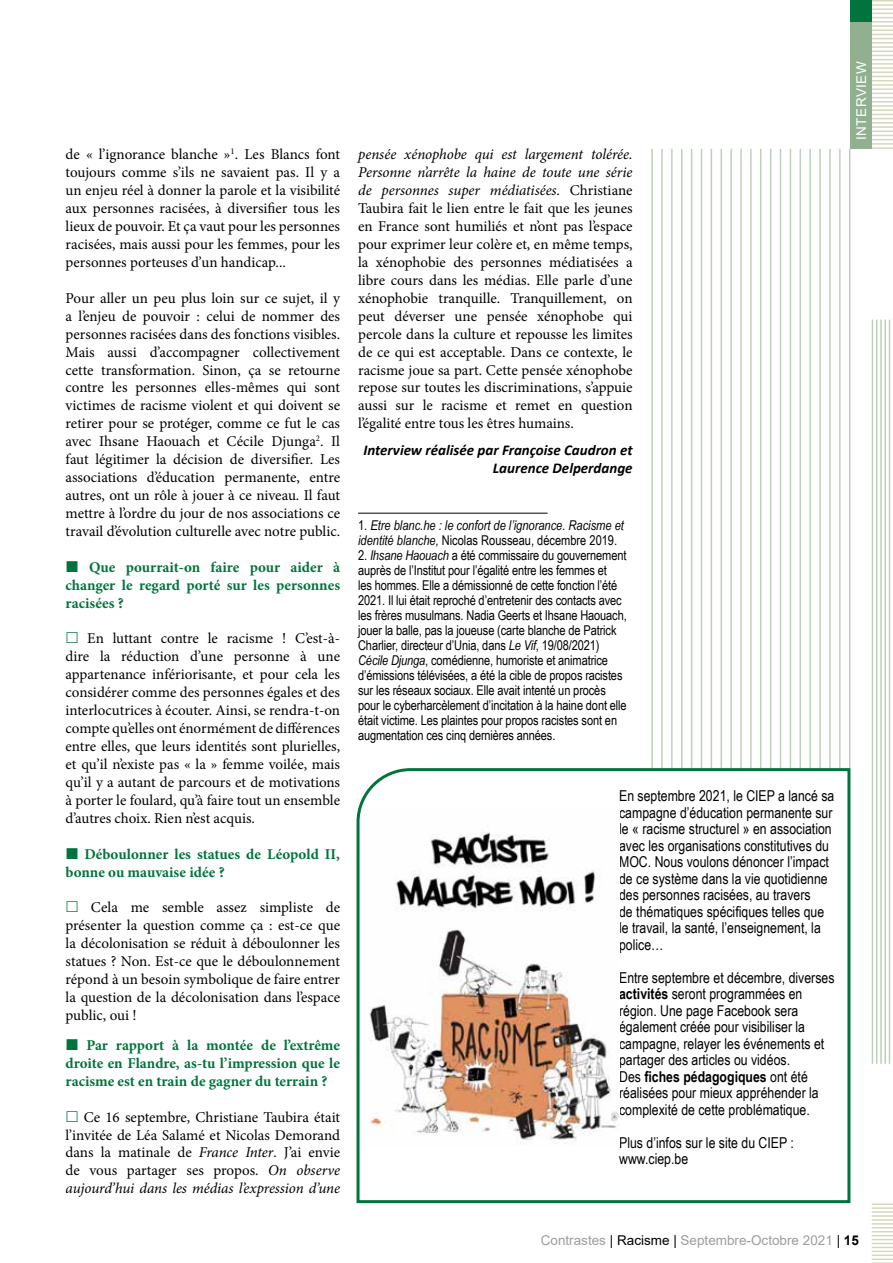
<style>
.page{position:relative;width:893px;height:1263px;background:#fff}
.page>*{position:absolute;margin:0;border:0;box-sizing:border-box;transform-origin:0 0}
.t1{font:15px/17.9px "Minion Pro";color:#000;text-align:justify}
.t2{font:15px/16.5px "Arial Narrow";color:#000}
.t3{font:700 15px/17.9px "Minion Pro";color:#00743c;text-align:justify}
.t4{font:italic 700 15px/18px "Calibri";color:#000;text-align:right}
.t5{font:13.5px/15px "Arial Narrow";letter-spacing:-.01em;color:#000}
.t6{font:italic 13.5px/15px "Arial Narrow";color:#000}
.t7{font:13.5px "Arial";color:#9d9d9c}
.t8{font:13.5px "Arial";letter-spacing:.035em;color:#fff}
.s1{font-style:italic}
.s2{font-style:normal}
.s3{font-weight:700}
.s4{color:#000}
.s5{font-weight:700;color:#000}
</style>
<div class="page">
<hr style="left:872px;top:1203px;width:21px;height:2px;background:#d6d7bd">
<hr style="left:872px;top:1207px;width:21px;height:2px;background:#d6d7bd">
<hr style="left:872px;top:1211px;width:21px;height:2px;background:#d6d7bd">
<hr style="left:872px;top:1215px;width:21px;height:2px;background:#d6d7bd">
<hr style="left:872px;top:1219px;width:21px;height:2px;background:#d6d7bd">
<svg style="left:872px;top:1223px;width:21px;height:25px"></svg>
<hr style="left:872px;top:1250px;width:21px;height:2px;background:#d6d7bd">
<hr style="left:872px;top:1254px;width:21px;height:2px;background:#d6d7bd">
<hr style="left:872px;top:1258px;width:21px;height:2px;background:#d6d7bd">
<svg style="left:872px;top:1262px;width:21px;height:1px"></svg>
<hr style="left:872px;top:320px;width:1px;height:744px;background:#c0cfbc">
<hr style="left:876px;top:320px;width:1px;height:744px;background:#c0cfbc">
<hr style="left:880px;top:320px;width:2px;height:744px;background:#c0cfbc">
<hr style="left:884px;top:320px;width:2px;height:744px;background:#c0cfbc">
<hr style="left:889px;top:320px;width:1px;height:744px;background:#c0cfbc">
<hr style="left:358px;top:513px;width:190px;height:1px;background:#000">
<hr style="left:849px;top:149px;width:1px;height:619px;background:#c0cfbc">
<hr style="left:839px;top:149px;width:2px;height:619px;background:#c0cfbc">
<hr style="left:829px;top:149px;width:2px;height:619px;background:#c0cfbc">
<hr style="left:819px;top:149px;width:2px;height:619px;background:#c0cfbc">
<hr style="left:809px;top:149px;width:2px;height:619px;background:#c0cfbc">
<hr style="left:799px;top:149px;width:2px;height:619px;background:#c0cfbc">
<hr style="left:790px;top:149px;width:1px;height:619px;background:#c0cfbc">
<hr style="left:780px;top:149px;width:1px;height:619px;background:#c0cfbc">
<hr style="left:770px;top:149px;width:1px;height:619px;background:#c0cfbc">
<hr style="left:760px;top:149px;width:1px;height:619px;background:#c0cfbc">
<hr style="left:750px;top:149px;width:2px;height:619px;background:#c0cfbc">
<hr style="left:740px;top:149px;width:2px;height:619px;background:#c0cfbc">
<hr style="left:730px;top:149px;width:2px;height:619px;background:#c0cfbc">
<hr style="left:720px;top:149px;width:2px;height:619px;background:#c0cfbc">
<hr style="left:711px;top:149px;width:1px;height:619px;background:#c0cfbc">
<hr style="left:701px;top:149px;width:1px;height:619px;background:#c0cfbc">
<hr style="left:691px;top:149px;width:1px;height:619px;background:#c0cfbc">
<hr style="left:681px;top:149px;width:1px;height:619px;background:#c0cfbc">
<hr style="left:671px;top:149px;width:2px;height:619px;background:#c0cfbc">
<hr style="left:661px;top:149px;width:2px;height:619px;background:#c0cfbc">
<hr style="left:651px;top:149px;width:2px;height:619px;background:#c0cfbc">
<hr style="left:872px;top:0;width:21px;height:2px;background:#d6d7bd">
<hr style="left:872px;top:4px;width:21px;height:2px;background:#d6d7bd">
<hr style="left:872px;top:8px;width:21px;height:2px;background:#d6d7bd">
<svg style="left:872px;top:13px;width:21px;height:5px"></svg>
<hr style="left:872px;top:21px;width:21px;height:2px;background:#d6d7bd">
<hr style="left:872px;top:25px;width:21px;height:2px;background:#d6d7bd">
<hr style="left:872px;top:29px;width:21px;height:2px;background:#d6d7bd">
<svg style="left:872px;top:34px;width:21px;height:5px"></svg>
<hr style="left:872px;top:42px;width:21px;height:2px;background:#d6d7bd">
<hr style="left:872px;top:46px;width:21px;height:2px;background:#d6d7bd">
<svg style="left:872px;top:51px;width:21px;height:9px"></svg>
<hr style="left:872px;top:63px;width:21px;height:2px;background:#d6d7bd">
<hr style="left:872px;top:67px;width:21px;height:2px;background:#d6d7bd">
<svg style="left:872px;top:72px;width:21px;height:9px"></svg>
<hr style="left:872px;top:84px;width:21px;height:2px;background:#d6d7bd">
<hr style="left:872px;top:88px;width:21px;height:2px;background:#d6d7bd">
<svg style="left:872px;top:93px;width:21px;height:5px"></svg>
<hr style="left:872px;top:101px;width:21px;height:2px;background:#d6d7bd">
<hr style="left:872px;top:105px;width:21px;height:2px;background:#d6d7bd">
<hr style="left:872px;top:109px;width:21px;height:2px;background:#d6d7bd">
<svg style="left:872px;top:114px;width:21px;height:5px"></svg>
<hr style="left:872px;top:122px;width:21px;height:2px;background:#d6d7bd">
<hr style="left:872px;top:126px;width:21px;height:2px;background:#d6d7bd">
<hr style="left:872px;top:130px;width:21px;height:2px;background:#d6d7bd">
<svg style="left:872px;top:135px;width:21px;height:5px"></svg>
<hr style="left:872px;top:143px;width:21px;height:2px;background:#d6d7bd">
<hr style="left:872px;top:147px;width:21px;height:2px;background:#d6d7bd">
<div style="left:850px;top:21px;width:22px;height:128px;background:#91b090"></div>
<div style="left:850px;top:0;width:22px;height:21px;background:#00743c"></div>
<svg style="left:356px;top:767px;width:495px;height:437px"></svg>
<img style="left:363px;top:808px;width:256px;height:338px">
<p class="t1" style="left:66px;top:146px;width:276px">de « l’ignorance blanche »<sup>1</sup>. Les Blancs font toujours comme s’ils ne savaient pas. Il y a un enjeu réel à donner la parole et la visibilité aux personnes racisées, à diversifier tous les lieux de pouvoir. Et ça vaut pour les personnes racisées, mais aussi pour les femmes, pour les personnes porteuses d’un handicap...</p>
<p class="t1" style="left:66px;top:289px;width:276px">Pour aller un peu plus loin sur ce sujet, il y a l’enjeu de pouvoir : celui de nommer des personnes racisées dans des fonctions visibles.<br>Mais aussi d’accompagner collectivement cette transformation. Sinon, ça se retourne contre les personnes elles-mêmes qui sont victimes de racisme violent et qui doivent se retirer pour se protéger, comme ce fut le cas avec Ihsane Haouach et Cécile Djunga<sup>2</sup>. Il faut légitimer la décision de diversifier. Les associations d’éducation permanente, entre autres, ont un rôle à jouer à ce niveau. Il faut mettre à l’ordre du jour de nos associations ce travail d’évolution culturelle avec notre public.</p>
<p class="t3" style="left:66px;top:558px;width:276px;text-indent:24px">Que pourrait-on faire pour aider à changer le regard porté sur les personnes racisées ?</p>
<p class="t1" style="left:66px;top:630px;width:276px;text-indent:22px">En luttant contre le racisme ! C’est-à&shy;dire la réduction d’une personne à une appartenance infériorisante, et pour cela les considérer comme des personnes égales et des interlocutrices à écouter. Ainsi, se rendra-t-on compte qu’elles ont énormément de différences entre elles, que leurs identités sont plurielles, et qu’il n’existe pas « la » femme voilée, mais qu’il y a autant de parcours et de motivations à porter le foulard, qu’à faire tout un ensemble d’autres choix. Rien n’est acquis.</p>
<p class="t3" style="left:66px;top:845px;width:276px;text-indent:19px">Déboulonner les statues de Léopold II, bonne ou mauvaise idée ?</p>
<p class="t1" style="left:66px;top:899px;width:276px;text-indent:25px">Cela me semble assez simpliste de présenter la question comme ça : est-ce que la décolonisation se réduit à déboulonner les statues ? Non. Est-ce que le déboulonnement répond à un besoin symbolique de faire entrer la question de la décolonisation dans l’espace public, oui !</p>
<p class="t3" style="left:66px;top:1036px;width:276px;text-indent:21px">Par rapport à la montée de l’extrême droite en Flandre, as-tu l’impression que le racisme est en train de gagner du terrain ?</p>
<p class="t1" style="left:66px;top:1108px;width:276px;text-indent:18px">Ce 16 septembre, Christiane Taubira était l’invitée de Léa Salamé et Nicolas Demorand dans la matinale de <span class="s1">France Inter</span>. J’ai envie de vous partager ses propos. <span class="s1">On observe aujourd’hui dans les médias l’expression d’une</span></p>
<p class="t1" style="left:358px;top:146px;width:276px"><span class="s1">pensée xénophobe qui est largement tolérée.<br>Personne n’arrête la haine de toute une série de personnes super médiatisées</span>. Christiane Taubira fait le lien entre le fait que les jeunes en France sont humiliés et n’ont pas l’espace pour exprimer leur colère et, en même temps, la xénophobie des personnes médiatisées a libre cours dans les médias. Elle parle d’une xénophobie tranquille. Tranquillement, on peut déverser une pensée xénophobe qui percole dans la culture et repousse les limites de ce qui est acceptable. Dans ce contexte, le racisme joue sa part. Cette pensée xénophobe repose sur toutes les discriminations, s’appuie aussi sur le racisme et remet en question l’égalité entre tous les êtres humains.</p>
<p class="t4" style="left:363px;top:440px;width:271px">Interview réalisée par Françoise Caudron et<br>Laurence Delperdange</p>
<p class="t6" style="left:358px;top:518px;width:267px"><span class="s2">1.</span> Etre blanc.he : le confort de l’ignorance. Racisme et identité blanche, <span class="s2">Nicolas Rousseau, décembre 2019.</span></p>
<p class="t5" style="left:358px;top:548px;width:270px">2. <span class="s1">Ihsane Haouach</span> a été commissaire du gouvernement auprès de l’Institut pour l’égalité entre les femmes et<br>les hommes. Elle a démissionné de cette fonction l’été 2021. Il lui était reproché d’entretenir des contacts avec les frères musulmans. Nadia Geerts et Ihsane Haouach, jouer la balle, pas la joueuse (carte blanche de Patrick Charlier, directeur d’Unia, dans <span class="s1">Le Vif</span>, 19/08/2021)<br><span class="s1">Cécile Djunga</span>, comédienne, humoriste et animatrice d’émissions télévisées, a été la cible de propos racistes sur les réseaux sociaux. Elle avait intenté un procès pour le cyberharcèlement d’incitation à la haine dont elle était victime. Les plaintes pour propos racistes sont en augmentation ces cinq dernières années.</p>
<p class="t2" style="left:619px;top:787px;width:217px">En septembre 2021, le CIEP a lancé sa campagne d’éducation permanente sur le « racisme structurel » en association avec les organisations constitutives du MOC. Nous voulons dénoncer l’impact de ce système dans la vie quotidienne des personnes racisées, au travers<br>de thématiques spécifiques telles que le travail, la santé, l’enseignement, la police…</p>
<p class="t2" style="left:619px;top:969px;width:217px">Entre septembre et décembre, diverses <span class="s3">activités</span> seront programmées en région. Une page Facebook sera également créée pour visibiliser la campagne, relayer les événements et partager des articles ou vidéos.<br>Des <span class="s3">fiches pédagogiques</span> ont été réalisées pour mieux appréhender la complexité de cette problématique.</p>
<p class="t2" style="left:619px;top:1134px;width:176px">Plus d’infos sur le site du CIEP : www.ciep.be</p>
<p class="t8" style="left:852px;top:140px;width:80px;rotate:-90deg">INTERVIEW</p>
<p class="t7" style="left:541px;top:1231px;width:320px">Contrastes <span class="s4">| Racisme |</span> Septembre-Octobre 2021 <span class="s4">|</span> <span class="s5">15</span></p>
</div>
